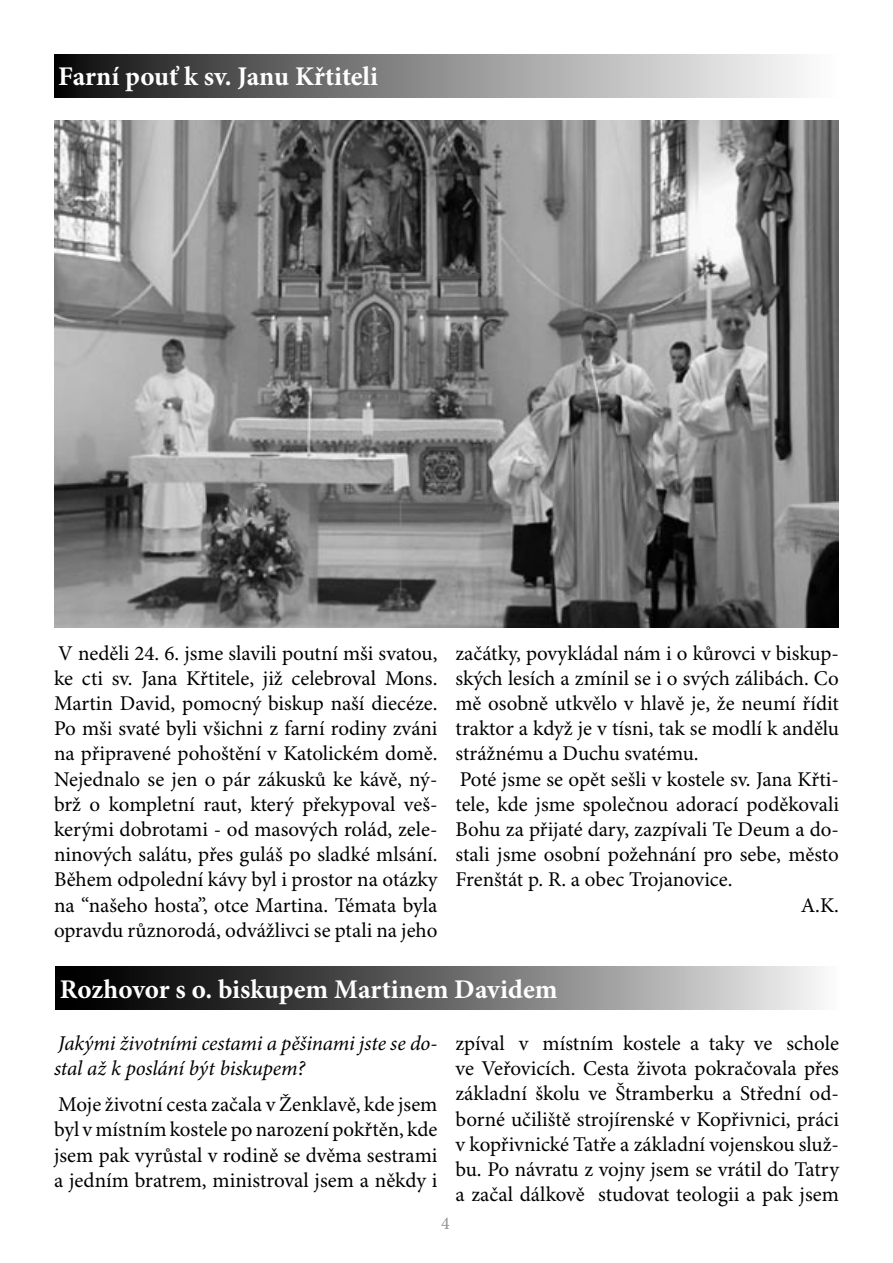
<style>
.page{position:relative;width:893px;height:1263px;background:#fff}
.page>*{position:absolute;margin:0;border:0;box-sizing:border-box;transform-origin:0 0}
.t1{font:700 27px "Minion Pro";letter-spacing:-.005em;color:#fff}
.t2{font:21px/25.2px "Minion Pro";color:#000;text-align:justify}
.t3{font:italic 21px/25.2px "Minion Pro";letter-spacing:-.01em;color:#000}
.t4{font:18px "Minion Pro";color:#939393}
</style>
<div class="page">
<div style="left:54px;top:54px;width:783px;height:43px;background:linear-gradient(to right,#151515,#fff)"></div>
<img style="left:54px;top:120px;width:785px;height:507px">
<div style="left:56px;top:967px;width:783px;height:43px;background:linear-gradient(to right,#000,#f0f0f0)"></div>
<p class="t1" style="left:58px;top:61px;width:321px">Farní pouť k sv. Janu Křtiteli</p>
<p class="t2" style="left:54px;top:641px;width:385px">V neděli 24. 6. jsme slavili poutní mši svatou, ke cti sv. Jana Křtitele, již celebroval Mons.<br>Martin David, pomocný biskup naší diecéze.<br>Po mši svaté byli všichni z farní rodiny zváni na připravené pohoštění v Katolickém domě.<br>Nejednalo se jen o pár zákusků ke kávě, ný&shy;brž o kompletní raut, který překypoval veš&shy;kerými dobrotami - od masových rolád, zele&shy;ninových salátu, přes guláš po sladké mlsání.<br>Během odpolední kávy byl i prostor na otázky na “našeho hosta”, otce Martina. Témata byla opravdu různorodá, odvážlivci se ptali na jeho</p>
<p class="t2" style="left:455px;top:641px;width:385px">začátky, povykládal nám i o kůrovci v biskup&shy;ských lesích a zmínil se i o svých zálibách. Co mě osobně utkvělo v hlavě je, že neumí řídit traktor a když je v tísni, tak se modlí k andělu strážnému a Duchu svatému.</p>
<p class="t2" style="left:455px;top:767px;width:385px">Poté jsme se opět sešli v kostele sv. Jana Křti&shy;tele, kde jsme společnou adorací poděkovali Bohu za přijaté dary, zazpívali Te Deum a do&shy;stali jsme osobní požehnání pro sebe, město Frenštát p. R. a obec Trojanovice.</p>
<p class="t2" style="left:801px;top:893px;width:40px">A.K.</p>
<p class="t1" style="left:60px;top:973px;width:499px">Rozhovor s o. biskupem Martinem Davidem</p>
<p class="t3" style="left:54px;top:1031px;width:385px">Jakými životními cestami a pěšinami jste se do&shy;stal až k poslání být biskupem?</p>
<p class="t2" style="left:54px;top:1093px;width:385px">Moje životní cesta začala v Ženklavě, kde jsem byl v místním kostele po narození pokřtěn, kde jsem pak vyrůstal v rodině se dvěma sestrami a jedním bratrem, ministroval jsem a někdy i</p>
<p class="t2" style="left:455px;top:1031px;width:385px">zpíval v místním kostele a taky ve schole ve Veřovicích. Cesta života pokračovala přes základní školu ve Štramberku a Střední od&shy;borné učiliště strojírenské v Kopřivnici, práci v kopřivnické Tatře a základní vojenskou služ&shy;bu. Po návratu z vojny jsem se vrátil do Tatry a začal dálkově studovat teologii a pak jsem</p>
<p class="t4" style="left:441px;top:1213px;width:10px">4</p>
</div>
